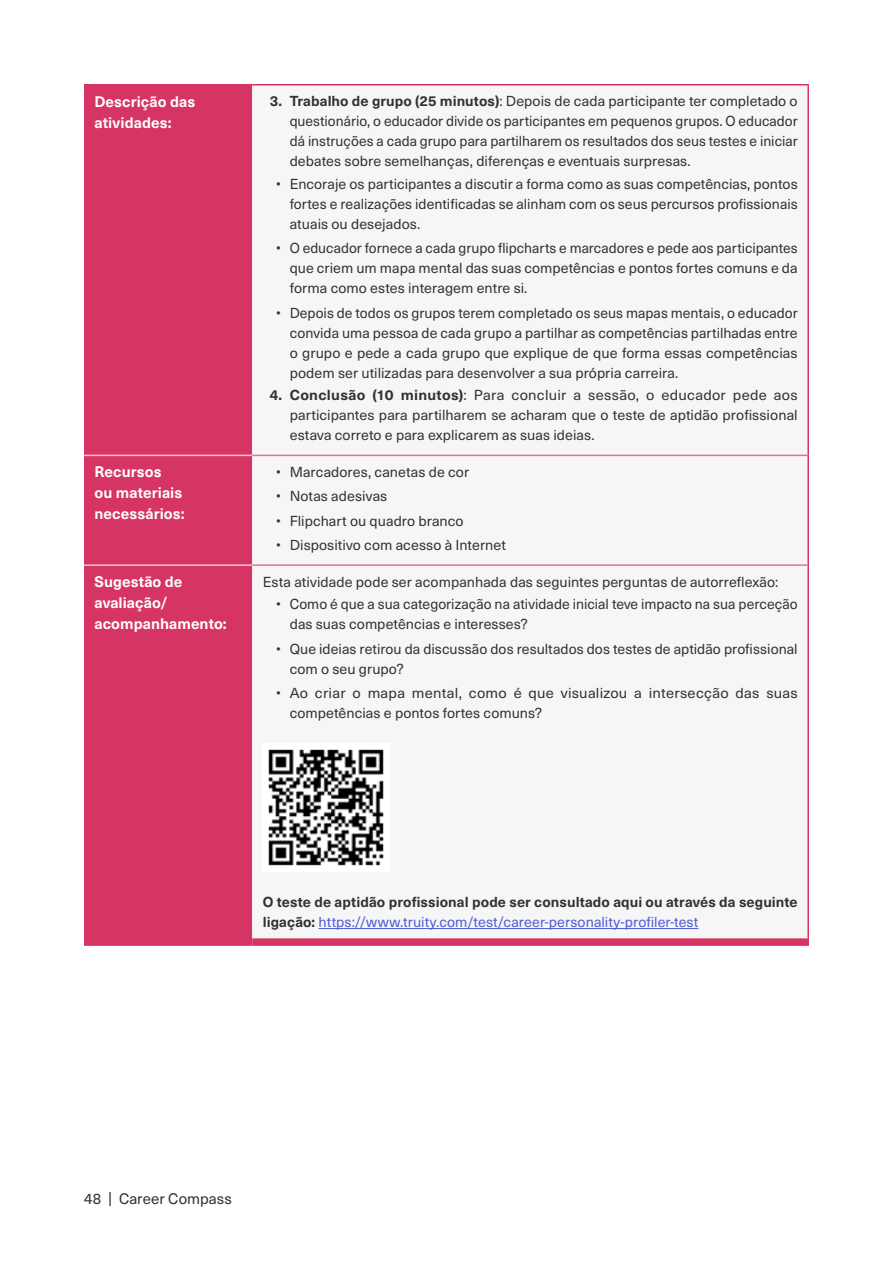
<style>
.page{position:relative;width:893px;height:1263px;background:#fff}
.page>*{position:absolute;margin:0;border:0;box-sizing:border-box;transform-origin:0 0}
.t1{font:700 15px/21px "Neue Haas Unica W1 G";letter-spacing:.005em;color:#fff}
.t2{font:15px "Neue Haas Unica W1 G";letter-spacing:.005em;color:#323232}
.t3{font:14.25px/20px "Neue Haas Unica W1 G";letter-spacing:.005em;color:#323232;text-align:justify}
.t4{font:700 14.25px/20px "Neue Haas Unica W1 G";letter-spacing:.005em;color:#323232}
.s1{font-weight:700}
.s2{font-weight:400;color:#4f5cd6}
</style>
<div class="page">
<div style="left:84px;top:86px;width:168px;height:852px;background:#d63563"></div>
<div style="left:252px;top:86px;width:555px;height:852px;background:#f6f6f6"></div>
<hr style="left:807px;top:565px;width:2px;height:373px;background:#d63563">
<hr style="left:84px;top:84px;width:168px;height:2px;background:#d63563">
<hr style="left:84px;top:455px;width:168px;height:1px;background:#f3c2d0">
<hr style="left:252px;top:84px;width:557px;height:2px;background:#d63563">
<hr style="left:807px;top:86px;width:2px;height:369px;background:#d63563">
<hr style="left:252px;top:455px;width:555px;height:1px;background:#e27192">
<hr style="left:84px;top:564px;width:168px;height:2px;background:#f3c2d0">
<div style="left:84px;top:938px;width:168px;height:8px;background:#d63563"></div>
<div style="left:252px;top:938px;width:557px;height:8px;background:#d63563"></div>
<hr style="left:807px;top:455px;width:2px;height:110px;background:#d63563">
<hr style="left:252px;top:564px;width:555px;height:2px;background:#e27192">
<hr style="left:319px;top:928px;width:379px;height:1px;background:#4f5cd6">
<img style="left:263px;top:744px;width:127px;height:127px">
<p class="t1" style="left:95px;top:90px;width:102px">Descrição das atividades:</p>
<p class="t3" style="left:290px;top:90px;width:509px;text-indent:-20px"><span class="s1">3. Trabalho de grupo (25 minutos)</span>: Depois de cada participante ter completado o questionário, o educador divide os participantes em pequenos grupos. O educador dá instruções a cada grupo para partilharem os resultados dos seus testes e iniciar debates sobre semelhanças, diferenças e eventuais surpresas.</p>
<p class="t3" style="left:290px;top:173px;width:509px;text-indent:-13px">• Encoraje os participantes a discutir a forma como as suas competências, pontos fortes e realizações identificadas se alinham com os seus percursos profissionais atuais ou desejados.</p>
<p class="t3" style="left:290px;top:237px;width:509px;text-indent:-13px">• O educador fornece a cada grupo flipcharts e marcadores e pede aos participantes que criem um mapa mental das suas competências e pontos fortes comuns e da forma como estes interagem entre si.</p>
<p class="t3" style="left:290px;top:302px;width:509px;text-indent:-13px">• Depois de todos os grupos terem completado os seus mapas mentais, o educador convida uma pessoa de cada grupo a partilhar as competências partilhadas entre o grupo e pede a cada grupo que explique de que forma essas competências podem ser utilizadas para desenvolver a sua própria carreira.</p>
<p class="t3" style="left:290px;top:385px;width:509px;text-indent:-20px"><span class="s1">4. Conclusão (10 minutos)</span>: Para concluir a sessão, o educador pede aos participantes para partilharem se acharam que o teste de aptidão profissional estava correto e para explicarem as suas ideias.</p>
<p class="t1" style="left:95px;top:461px;width:92px">Recursos<br>ou materiais necessários:</p>
<p class="t3" style="left:276px;top:461px;width:194px">• Marcadores, canetas de cor</p>
<p class="t3" style="left:276px;top:485px;width:113px">• Notas adesivas</p>
<p class="t3" style="left:276px;top:510px;width:189px">• Flipchart ou quadro branco</p>
<p class="t3" style="left:276px;top:534px;width:231px">• Dispositivo com acesso à Internet</p>
<p class="t1" style="left:95px;top:570px;width:134px">Sugestão de avaliação/ acompanhamento:</p>
<p class="t3" style="left:263px;top:571px;width:517px">Esta atividade pode ser acompanhada das seguintes perguntas de autorreflexão:</p>
<p class="t3" style="left:290px;top:594px;width:509px;text-indent:-14px">• Como é que a sua categorização na atividade inicial teve impacto na sua perceção das suas competências e interesses?</p>
<p class="t3" style="left:290px;top:638px;width:509px;text-indent:-13px">• Que ideias retirou da discussão dos resultados dos testes de aptidão profissional com o seu grupo?</p>
<p class="t3" style="left:290px;top:682px;width:510px;text-indent:-13px">• Ao criar o mapa mental, como é que visualizou a intersecção das suas competências e pontos fortes comuns?</p>
<p class="t4" style="left:263px;top:891px;width:536px">O teste de aptidão profissional pode ser consultado aqui ou através da seguinte ligação: <span class="s2">https://www.truity.com/test/career-personality-profiler-test</span></p>
<p class="t2" style="left:84px;top:1187px;width:149px">48 | Career Compass</p>
</div>
